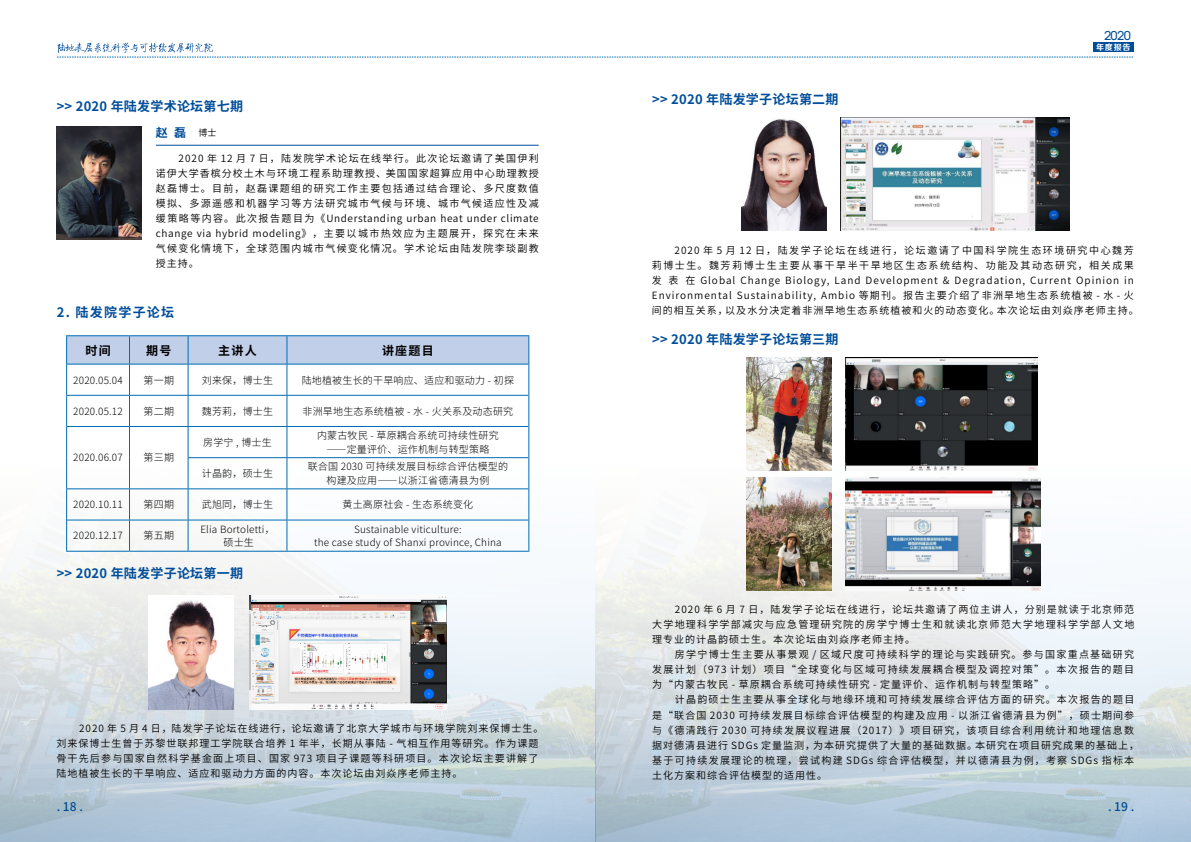
<style>
.page{position:relative;width:1191px;height:842px;background:#fff}
.page>*{position:absolute;margin:0;border:0;box-sizing:border-box;transform-origin:0 0}
.t1{font:700 13px "Source Han Sans CN";letter-spacing:.02em;color:#004e9b}
.t2{font:700 13px "Source Han Sans CN";letter-spacing:.1em;color:#004e9b}
.t3{font:700 12px "Source Han Sans CN";letter-spacing:.1em;color:#000}
.t4{font:500 12px "Source Han Sans CN";color:#004e9b}
.t5{font:500 12px "Manrope 3";color:#004e9b}
.t6{font:700 12px "Source Han Sans CN";color:#004e9b}
.t7{font:10px/15px "Source Han Sans CN";letter-spacing:.1em;color:#000;text-align:justify}
.t8{font:300 10px/14px "Source Han Sans CN";letter-spacing:.02em;color:#000;text-align:center}
.t9{font:8px "FZZCHJW GB1 0";color:#fff}
.s1{font-weight:400;font-size:9px;color:#000}
</style>
<div class="page">
<svg style="left:57px;top:43px;width:1076px;height:15px"></svg>
<svg style="left:0;top:448px;width:595px;height:394px"></svg>
<svg style="left:595px;top:448px;width:596px;height:394px"></svg>
<div style="left:1093px;top:43px;width:40px;height:9px;background:#004e9b"></div>
<img style="left:57px;top:126px;width:85px;height:114px">
<hr style="left:156px;top:145px;width:383px;height:1px;background:#004e9b">
<hr style="left:66px;top:335px;width:63px;height:1px;background:#006cb3">
<hr style="left:129px;top:335px;width:59px;height:1px;background:#006cb3">
<hr style="left:188px;top:335px;width:99px;height:1px;background:#006cb3">
<hr style="left:287px;top:335px;width:242px;height:1px;background:#006cb3">
<hr style="left:66px;top:364px;width:1px;height:31px;background:#006cb3">
<hr style="left:528px;top:364px;width:1px;height:31px;background:#006cb3">
<hr style="left:66px;top:395px;width:1px;height:31px;background:#006cb3">
<hr style="left:528px;top:395px;width:1px;height:31px;background:#006cb3">
<hr style="left:66px;top:426px;width:1px;height:32px;background:#006cb3">
<hr style="left:528px;top:426px;width:1px;height:32px;background:#006cb3">
<hr style="left:66px;top:458px;width:1px;height:31px;background:#006cb3">
<hr style="left:528px;top:458px;width:1px;height:31px;background:#006cb3">
<hr style="left:66px;top:489px;width:1px;height:31px;background:#006cb3">
<hr style="left:528px;top:489px;width:1px;height:31px;background:#006cb3">
<hr style="left:66px;top:520px;width:1px;height:31px;background:#006cb3">
<hr style="left:528px;top:520px;width:1px;height:31px;background:#006cb3">
<hr style="left:66px;top:551px;width:63px;height:1px;background:#006cb3">
<hr style="left:129px;top:551px;width:59px;height:1px;background:#006cb3">
<hr style="left:188px;top:551px;width:99px;height:1px;background:#006cb3">
<hr style="left:287px;top:551px;width:242px;height:1px;background:#006cb3">
<svg style="left:66px;top:336px;width:463px;height:28px;background:#bbcbe7"></svg>
<hr style="left:67px;top:364px;width:62px;height:1px;background:#006cb3">
<hr style="left:129px;top:364px;width:59px;height:1px;background:#006cb3">
<hr style="left:129px;top:364px;width:1px;height:31px;background:#006cb3">
<hr style="left:188px;top:364px;width:99px;height:1px;background:#006cb3">
<hr style="left:188px;top:364px;width:1px;height:31px;background:#006cb3">
<hr style="left:287px;top:364px;width:241px;height:1px;background:#006cb3">
<hr style="left:286px;top:364px;width:1px;height:31px;background:#006cb3">
<hr style="left:67px;top:395px;width:62px;height:1px;background:#006cb3">
<hr style="left:129px;top:395px;width:59px;height:1px;background:#006cb3">
<hr style="left:129px;top:396px;width:1px;height:30px;background:#006cb3">
<hr style="left:188px;top:395px;width:99px;height:1px;background:#006cb3">
<hr style="left:188px;top:396px;width:1px;height:30px;background:#006cb3">
<hr style="left:287px;top:395px;width:241px;height:1px;background:#006cb3">
<hr style="left:286px;top:396px;width:1px;height:30px;background:#006cb3">
<hr style="left:67px;top:426px;width:62px;height:1px;background:#006cb3">
<hr style="left:129px;top:426px;width:59px;height:1px;background:#006cb3">
<hr style="left:129px;top:427px;width:1px;height:31px;background:#006cb3">
<hr style="left:188px;top:426px;width:99px;height:1px;background:#006cb3">
<hr style="left:188px;top:427px;width:1px;height:30px;background:#006cb3">
<hr style="left:287px;top:426px;width:241px;height:1px;background:#006cb3">
<hr style="left:286px;top:427px;width:1px;height:30px;background:#006cb3">
<hr style="left:129px;top:458px;width:1px;height:30px;background:#006cb3">
<hr style="left:188px;top:457px;width:99px;height:1px;background:#006cb3">
<hr style="left:188px;top:458px;width:1px;height:30px;background:#006cb3">
<hr style="left:287px;top:457px;width:241px;height:1px;background:#006cb3">
<hr style="left:286px;top:458px;width:1px;height:30px;background:#006cb3">
<hr style="left:67px;top:488px;width:62px;height:1px;background:#006cb3">
<hr style="left:129px;top:488px;width:59px;height:1px;background:#006cb3">
<hr style="left:129px;top:489px;width:1px;height:31px;background:#006cb3">
<hr style="left:188px;top:488px;width:99px;height:1px;background:#006cb3">
<hr style="left:188px;top:489px;width:1px;height:31px;background:#006cb3">
<hr style="left:287px;top:488px;width:241px;height:1px;background:#006cb3">
<hr style="left:286px;top:489px;width:1px;height:31px;background:#006cb3">
<hr style="left:67px;top:520px;width:62px;height:1px;background:#006cb3">
<hr style="left:129px;top:520px;width:59px;height:1px;background:#006cb3">
<hr style="left:129px;top:520px;width:1px;height:31px;background:#006cb3">
<hr style="left:188px;top:520px;width:99px;height:1px;background:#006cb3">
<hr style="left:188px;top:520px;width:1px;height:31px;background:#006cb3">
<hr style="left:287px;top:520px;width:241px;height:1px;background:#006cb3">
<hr style="left:286px;top:520px;width:1px;height:31px;background:#006cb3">
<img style="left:148px;top:596px;width:85px;height:113px">
<img style="left:249px;top:596px;width:197px;height:113px">
<img style="left:741px;top:119px;width:85px;height:112px">
<img style="left:840px;top:117px;width:229px;height:114px">
<img style="left:746px;top:477px;width:85px;height:113px">
<img style="left:845px;top:357px;width:192px;height:114px">
<img style="left:845px;top:477px;width:195px;height:113px">
<img style="left:746px;top:357px;width:85px;height:113px">
<h1 class="t1" style="left:57px;top:99px;width:188px">&gt;&gt; 2020 年陆发学术论坛第七期</h1>
<p class="t6" style="left:156px;top:126px;width:62px">赵 磊 <span class="s1">博士</span></p>
<p class="t7" style="left:156px;top:151px;width:384px;text-indent:23px">2020 年 12 月 7 日，陆发院学术论坛在线举行。此次论坛邀请了美国伊利诺伊大学香槟分校土木与环境工程系助理教授、美国国家超算应用中心助理教授赵磊博士。目前，赵磊课题组的研究工作主要包括通过结合理论、多尺度数值模拟、多源遥感和机器学习等方法研究城市气候与环境、城市气候适应性及减缓策略等内容。此次报告题目为《Understanding urban heat under climate change via hybrid modeling》，主要以城市热效应为主题展开，探究在未来气候变化情境下，全球范围内城市气候变化情况。学术论坛由陆发院李琰副教授主持。</p>
<h1 class="t2" style="left:57px;top:305px;width:119px">2. 陆发院学子论坛</h1>
<p class="t3" style="left:85px;top:343px;width:27px">时间</p>
<p class="t3" style="left:146px;top:343px;width:27px">期号</p>
<p class="t3" style="left:218px;top:343px;width:40px">主讲人</p>
<p class="t3" style="left:382px;top:343px;width:53px">讲座题目</p>
<p class="t8" style="left:73px;top:373px;width:51px">2020.05.04</p>
<p class="t8" style="left:144px;top:373px;width:32px">第一期</p>
<p class="t8" style="left:202px;top:373px;width:73px">刘来保，博士生</p>
<p class="t8" style="left:302px;top:373px;width:214px">陆地植被生长的干旱响应、适应和驱动力 - 初探</p>
<p class="t8" style="left:73px;top:404px;width:51px">2020.05.12</p>
<p class="t8" style="left:144px;top:404px;width:32px">第二期</p>
<p class="t8" style="left:202px;top:404px;width:73px">魏芳莉，博士生</p>
<p class="t8" style="left:302px;top:404px;width:212px">非洲旱地生态系统植被 - 水 - 火关系及动态研究</p>
<p class="t8" style="left:73px;top:451px;width:51px">2020.06.07</p>
<p class="t8" style="left:144px;top:451px;width:32px">第三期</p>
<p class="t8" style="left:203px;top:435px;width:70px">房学宁 , 博士生</p>
<p class="t8" style="left:317px;top:428px;width:183px">内蒙古牧民 - 草原耦合系统可持续性研究——定量评价、运作机制与转型策略</p>
<p class="t8" style="left:202px;top:467px;width:73px">计晶韵，硕士生</p>
<p class="t8" style="left:308px;top:460px;width:202px">联合国 2030 可持续发展目标综合评估模型的构建及应用——以浙江省德清县为例</p>
<p class="t8" style="left:73px;top:498px;width:51px">2020.10.11</p>
<p class="t8" style="left:144px;top:498px;width:32px">第四期</p>
<p class="t8" style="left:202px;top:498px;width:73px">武旭同，博士生</p>
<p class="t8" style="left:342px;top:498px;width:132px">黄土高原社会 - 生态系统变化</p>
<p class="t8" style="left:73px;top:529px;width:51px">2020.12.17</p>
<p class="t8" style="left:144px;top:529px;width:32px">第五期</p>
<p class="t8" style="left:200px;top:523px;width:76px;line-height:13px">Elia Bortoletti，硕士生</p>
<p class="t8" style="left:314px;top:523px;width:189px;line-height:13px">Sustainable viticulture:<br>the case study of Shanxi province, China</p>
<h1 class="t1" style="left:57px;top:566px;width:188px">&gt;&gt; 2020 年陆发学子论坛第一期</h1>
<p class="t7" style="left:56px;top:721px;width:488px;text-align:left;text-indent:23px">2020 年 5 月 4 日，陆发学子论坛在线进行，论坛邀请了北京大学城市与环境学院刘来保博士生。刘来保博士生曾于苏黎世联邦理工学院联合培养 1 年半，长期从事陆 - 气相互作用等研究。作为课题骨干先后参与国家自然科学基金面上项目、国家 973 项目子课题等科研项目。本次论坛主要讲解了陆地植被生长的干旱响应、适应和驱动力方面的内容。本次论坛由刘焱序老师主持。</p>
<h1 class="t1" style="left:652px;top:91px;width:188px">&gt;&gt; 2020 年陆发学子论坛第二期</h1>
<p class="t5" style="left:1104px;top:27px;width:29px">2020</p>
<p class="t9" style="left:1096px;top:43px;width:36px">年度报告</p>
<p class="t7" style="left:652px;top:243px;width:488px;text-align:left;text-indent:23px">2020 年 5 月 12 日，陆发学子论坛在线进行，论坛邀请了中国科学院生态环境研究中心魏芳莉博士生。魏芳莉博士生主要从事干旱半干旱地区生态系统结构、功能及其动态研究，相关成果发 表 在 Global Change Biology, Land Development &amp; Degradation, Current Opinion in Environmental Sustainability, Ambio 等期刊。报告主要介绍了非洲旱地生态系统植被 - 水 - 火间的相互关系，以及水分决定着非洲旱地生态系统植被和火的动态变化。本次论坛由刘焱序老师主持。</p>
<h1 class="t1" style="left:652px;top:332px;width:188px">&gt;&gt; 2020 年陆发学子论坛第三期</h1>
<p class="t7" style="left:652px;top:602px;width:483px;text-indent:23px">2020 年 6 月 7 日，陆发学子论坛在线进行，论坛共邀请了两位主讲人，分别是就读于北京师范大学地理科学学部减灾与应急管理研究院的房学宁博士生和就读北京师范大学地理科学学部人文地理专业的计晶韵硕士生。本次论坛由刘焱序老师主持。</p>
<p class="t7" style="left:652px;top:647px;width:483px;text-indent:23px">房学宁博士生主要从事景观 / 区域尺度可持续科学的理论与实践研究。参与国家重点基础研究发展计划（973 计划）项目“全球变化与区域可持续发展耦合模型及调控对策”。本次报告的题目为“内蒙古牧民 - 草原耦合系统可持续性研究 - 定量评价、运作机制与转型策略”。</p>
<p class="t7" style="left:652px;top:692px;width:488px;text-align:left;text-indent:23px">计晶韵硕士生主要从事全球化与地缘环境和可持续发展综合评估方面的研究。本次报告的题目是“联合国 2030 可持续发展目标综合评估模型的构建及应用 - 以浙江省德清县为例”，硕士期间参与《德清践行 2030 可持续发展议程进展（2017）》项目研究，该项目综合利用统计和地理信息数据对德清县进行 SDGs 定量监测，为本研究提供了大量的基础数据。本研究在项目研究成果的基础上，基于可持续发展理论的梳理，尝试构建 SDGs 综合评估模型，并以德清县为例，考察 SDGs 指标本土化方案和综合评估模型的适用性。</p>
<p class="t4" style="left:57px;top:799px;width:28px">. 18 .</p>
<p class="t4" style="left:1108px;top:799px;width:28px">. 19 .</p>
</div>
